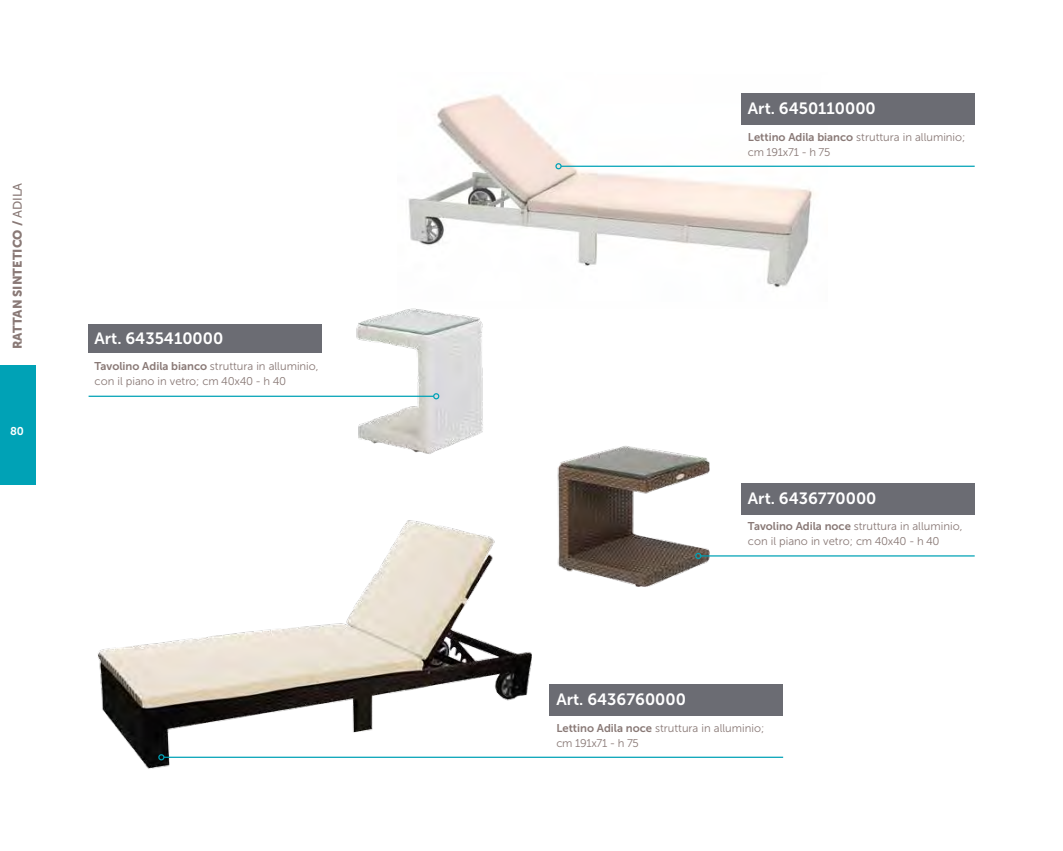
<style>
.page{position:relative;width:1063px;height:851px;background:#fff}
.page>*{position:absolute;margin:0;border:0;box-sizing:border-box;transform-origin:0 0}
.t1{font:16.25px "Museo Sans 700";color:#fff}
.t2{font:12.5px "Museo Sans 900";color:#897976}
.t3{font:11.25px/15px "Museo Sans 300";color:#897976}
.t4{font:11.25px "Museo Sans 700";color:#fff}
.s1{font-family:"Museo Sans 500"}
.s2{font-family:"Museo Sans 700"}
</style>
<div class="page">
<div style="left:0;top:365px;width:35px;height:120px;background:#00a2b6"></div>
<img style="left:408px;top:94px;width:420px;height:194px">
<img style="left:308px;top:308px;width:175px;height:146px">
<img style="left:98px;top:520px;width:434px;height:249px">
<hr style="left:561px;top:166px;width:414px;height:1px;background:#00a2b6">
<div style="left:555px;top:163px;width:7px;height:6px;border:1px solid #00a2b6;border-radius:50%"></div>
<div style="left:741px;top:93px;width:234px;height:31px;background:#6b6c73"></div>
<hr style="left:89px;top:395px;width:345px;height:2px;background:#00a2b6">
<svg style="left:433px;top:393px;width:6px;height:6px"></svg>
<div style="left:88px;top:324px;width:234px;height:28px;background:#6b6c73"></div>
<img style="left:530px;top:446px;width:206px;height:160px">
<hr style="left:164px;top:756px;width:619px;height:1px;background:#00a2b6">
<div style="left:158px;top:754px;width:7px;height:6px;border:1px solid #00a2b6;border-radius:50%"></div>
<div style="left:549px;top:684px;width:234px;height:31px;background:#6b6c73"></div>
<hr style="left:701px;top:555px;width:274px;height:1px;background:#00a2b6">
<div style="left:695px;top:552px;width:6px;height:7px;border:1px solid #00a2b6;border-radius:50%"></div>
<div style="left:741px;top:483px;width:234px;height:31px;background:#6b6c73"></div>
<p class="t2" style="left:10px;top:349px;width:168px;rotate:-90deg">RATTAN SINTETICO / <span class="s1">ADILA</span></p>
<p class="t4" style="left:10px;top:425px;width:15px">80</p>
<h1 class="t1" style="left:95px;top:329px;width:130px">Art. 6435410000</h1>
<p class="t3" style="left:95px;top:359px;width:226px"><span class="s2">Tavolino Adila bianco</span> struttura in alluminio, con il piano in vetro; cm 40x40 - h 40</p>
<h1 class="t1" style="left:748px;top:100px;width:129px">Art. 6450110000</h1>
<p class="t3" style="left:748px;top:129px;width:219px"><span class="s2">Lettino Adila bianco</span> struttura in alluminio; cm 191x71 - h 75</p>
<h1 class="t1" style="left:748px;top:489px;width:130px">Art. 6436770000</h1>
<h1 class="t1" style="left:556px;top:690px;width:131px">Art. 6436760000</h1>
<p class="t3" style="left:748px;top:519px;width:216px"><span class="s2">Tavolino Adila noce</span> struttura in alluminio, con il piano in vetro; cm 40x40 - h 40</p>
<p class="t3" style="left:556px;top:720px;width:209px"><span class="s2">Lettino Adila noce</span> struttura in alluminio; cm 191x71 - h 75</p>
</div>
